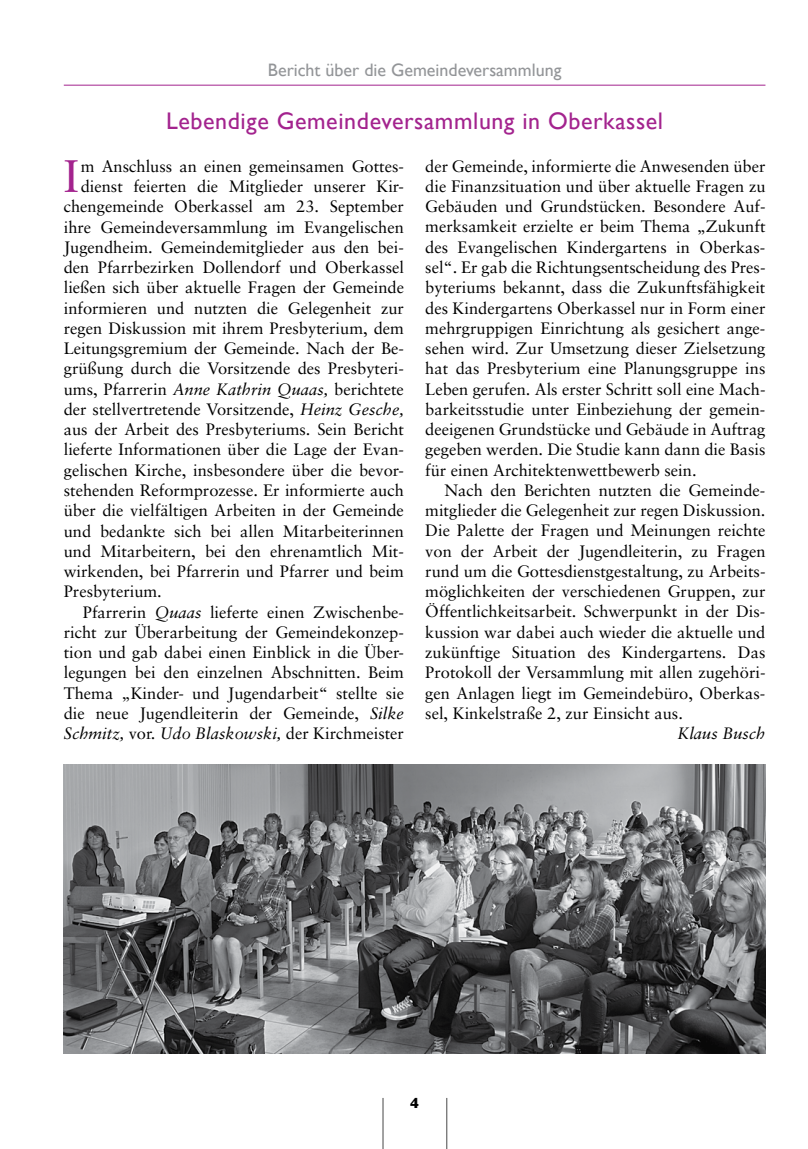
<style>
.page{position:relative;width:808px;height:1149px;background:#fff}
.page>*{position:absolute;margin:0;border:0;box-sizing:border-box;transform-origin:0 0}
.t1{font:45.45px "Sabon";color:#a3238e}
.t2{font:24px "Gill Sans";letter-spacing:.025em;color:#a3238e}
.t3{font:18px "Gill Sans";color:#939598}
.t4{font:16.5px/20.2px "Sabon";color:#000;text-align:justify}
.t5{font:italic 16.5px "Sabon";color:#000}
.t6{font:700 15px "Gill Sans";color:#000}
.s1{font-style:italic}
.s2{font-style:normal}
</style>
<div class="page">
<hr style="left:383px;top:1097px;width:1px;height:51px;background:#000">
<hr style="left:446px;top:1097px;width:1px;height:51px;background:#000">
<hr style="left:64px;top:85px;width:701px;height:1px;background:#a3238e">
<img style="left:64px;top:764px;width:701px;height:289px">
<p class="t3" style="left:268px;top:60px;width:295px">Bericht über die Gemeindeversammlung</p>
<h2 class="t2" style="left:166px;top:107px;width:499px">Lebendige Gemeindeversammlung in Oberkassel</h2>
<h1 class="t1" style="left:64px;top:149px;width:17px">I</h1>
<p class="t4" style="left:81px;top:156px;width:325px">m Anschluss an einen gemeinsamen Gottes-</p>
<p class="t4" style="left:81px;top:176px;width:325px">dienst feierten die Mitglieder unserer Kir-</p>
<p class="t4" style="left:64px;top:196px;width:342px">chengemeinde Oberkassel am 23. September</p>
<p class="t4" style="left:64px;top:216px;width:342px">ihre Gemeindeversammlung im Evangelischen</p>
<p class="t4" style="left:64px;top:237px;width:342px">Jugendheim. Gemeindemitglieder aus den bei-</p>
<p class="t4" style="left:64px;top:257px;width:342px">den Pfarrbezirken Dollendorf und Oberkassel</p>
<p class="t4" style="left:64px;top:277px;width:342px">ließen sich über aktuelle Fragen der Gemeinde</p>
<p class="t4" style="left:64px;top:297px;width:342px">informieren und nutzten die Gelegenheit zur</p>
<p class="t4" style="left:64px;top:318px;width:342px">regen Diskussion mit ihrem Presbyterium, dem</p>
<p class="t4" style="left:64px;top:338px;width:342px">Leitungsgremium der Gemeinde. Nach der Be-</p>
<p class="t4" style="left:64px;top:358px;width:342px">grüßung durch die Vorsitzende des Presbyteri-</p>
<p class="t4" style="left:64px;top:378px;width:342px">ums, Pfarrerin <span class="s1">Anne Kathrin Quaas,</span> berichtete</p>
<p class="t4" style="left:64px;top:399px;width:342px">der stellvertretende Vorsitzende, <span class="s1">Heinz Gesche,</span></p>
<p class="t4" style="left:64px;top:419px;width:342px">aus der Arbeit des Presbyteriums. Sein Bericht</p>
<p class="t4" style="left:64px;top:439px;width:342px">lieferte Informationen über die Lage der Evan-</p>
<p class="t4" style="left:64px;top:459px;width:342px">gelischen Kirche, insbesondere über die bevor-</p>
<p class="t4" style="left:64px;top:480px;width:342px">stehenden Reformprozesse. Er informierte auch</p>
<p class="t4" style="left:64px;top:500px;width:342px">über die vielfältigen Arbeiten in der Gemeinde</p>
<p class="t4" style="left:64px;top:520px;width:342px">und bedankte sich bei allen Mitarbeiterinnen</p>
<p class="t4" style="left:64px;top:540px;width:342px">und Mitarbeitern, bei den ehrenamtlich Mit-</p>
<p class="t4" style="left:64px;top:561px;width:342px">wirkenden, bei Pfarrerin und Pfarrer und beim</p>
<p class="t4" style="left:64px;top:581px;width:100px">Presbyterium.</p>
<p class="t4" style="left:83px;top:601px;width:323px">Pfarrerin <span class="s1">Quaas</span> lieferte einen Zwischenbe-</p>
<p class="t4" style="left:64px;top:621px;width:342px">richt zur Überarbeitung der Gemeindekonzep-</p>
<p class="t4" style="left:64px;top:642px;width:342px">tion und gab dabei einen Einblick in die Über-</p>
<p class="t4" style="left:64px;top:662px;width:342px">legungen bei den einzelnen Abschnitten. Beim</p>
<p class="t4" style="left:64px;top:682px;width:342px">Thema „Kinder- und Jugendarbeit“ stellte sie</p>
<p class="t4" style="left:64px;top:702px;width:342px">die neue Jugendleiterin der Gemeinde, <span class="s1">Silke</span></p>
<p class="t5" style="left:64px;top:723px;width:342px">Schmitz, <span class="s2">vor.</span> Udo Blaskowski, <span class="s2">der Kirchmeister</span></p>
<p class="t4" style="left:425px;top:156px;width:342px">der Gemeinde, informierte die Anwesenden über die Finanzsituation und über aktuelle Fragen zu Gebäuden und Grundstücken. Besondere Auf&shy;merksamkeit erzielte er beim Thema „Zukunft des Evangelischen Kindergartens in Oberkas&shy;sel“. Er gab die Richtungsentscheidung des Pres&shy;byteriums bekannt, dass die Zukunftsfähigkeit des Kindergartens Oberkassel nur in Form einer mehrgruppigen Einrichtung als gesichert ange&shy;sehen wird. Zur Umsetzung dieser Zielsetzung hat das Presbyterium eine Planungsgruppe ins Leben gerufen. Als erster Schritt soll eine Mach&shy;barkeitsstudie unter Einbeziehung der gemein&shy;deeigenen Grundstücke und Gebäude in Auftrag gegeben werden. Die Studie kann dann die Basis für einen Architektenwettbewerb sein.</p>
<p class="t4" style="left:425px;top:479px;width:342px;text-indent:19px">Nach den Berichten nutzten die Gemeinde&shy;mitglieder die Gelegenheit zur regen Diskussion.<br>Die Palette der Fragen und Meinungen reichte von der Arbeit der Jugendleiterin, zu Fragen rund um die Gottesdienstgestaltung, zu Arbeits&shy;möglichkeiten der verschiedenen Gruppen, zur Öffentlichkeitsarbeit. Schwerpunkt in der Dis&shy;kussion war dabei auch wieder die aktuelle und zukünftige Situation des Kindergartens. Das Protokoll der Versammlung mit allen zugehöri&shy;gen Anlagen liegt im Gemeindebüro, Oberkas&shy;sel, Kinkelstraße 2, zur Einsicht aus.</p>
<p class="t5" style="left:677px;top:723px;width:90px">Klaus Busch</p>
<p class="t6" style="left:410px;top:1093px;width:10px">4</p>
</div>
